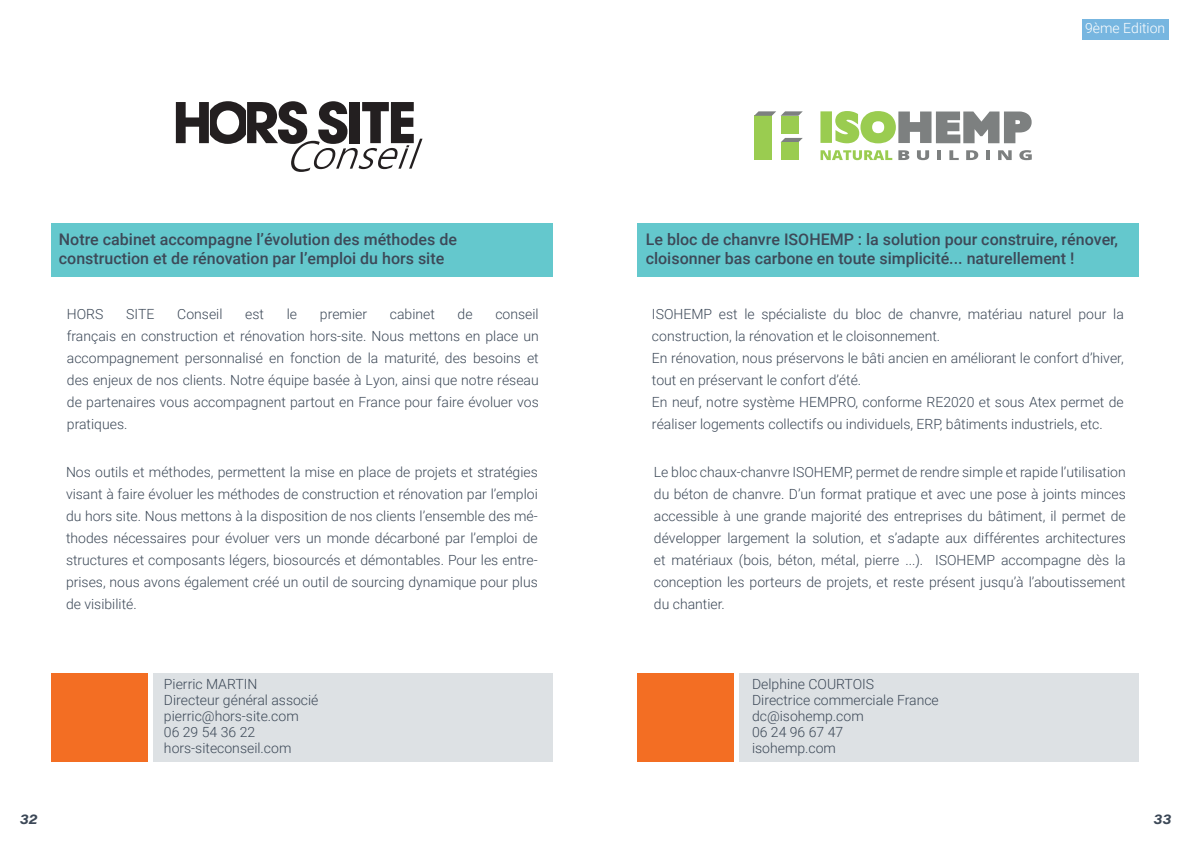
<style>
.page{position:relative;width:1191px;height:851px;background:#fff}
.page>*{position:absolute;margin:0;border:0;box-sizing:border-box;transform-origin:0 0}
.t1{font:500 16px/19.2px "Roboto";color:#3d4958}
.t2{font:300 14px/22px "Roboto";color:#3c4857}
.t3{font:300 14px "Roboto";color:#fff}
.t4{font:italic 700 14px "Acumin Pro Wide";color:#3c4857}
</style>
<div class="page">
<div style="left:1082px;top:19px;width:87px;height:21px;background:#77b6e0"></div>
<div style="left:637px;top:223px;width:501px;height:53px;background:#64c8cd"></div>
<div style="left:51px;top:223px;width:502px;height:53px;background:#64c8cd"></div>
<div style="left:51px;top:673px;width:96px;height:88px;background:#f36e23"></div>
<div style="left:153px;top:673px;width:400px;height:88px;background:#dde1e4"></div>
<div style="left:637px;top:673px;width:96px;height:88px;background:#f36e23"></div>
<div style="left:739px;top:673px;width:399px;height:88px;background:#dde1e4"></div>
<svg style="left:176px;top:101px;width:246px;height:71px"></svg>
<div style="left:820px;top:111px;width:12px;height:32px;background:#9acc50"></div>
<svg style="left:835px;top:111px;width:196px;height:32px"></svg>
<div style="left:780px;top:116px;width:18px;height:17px;background:#9acc50"></div>
<div style="left:754px;top:116px;width:18px;height:44px;background:#9acc50"></div>
<svg style="left:754px;top:111px;width:48px;height:5px"></svg>
<svg style="left:781px;top:138px;width:21px;height:4px"></svg>
<div style="left:780px;top:142px;width:18px;height:18px;background:#9acc50"></div>
<svg style="left:820px;top:150px;width:72px;height:10px"></svg>
<svg style="left:898px;top:150px;width:11px;height:10px"></svg>
<svg style="left:917px;top:150px;width:12px;height:10px"></svg>
<hr style="left:937px;top:150px;width:4px;height:10px;background:#7d8080">
<svg style="left:949px;top:150px;width:9px;height:10px"></svg>
<svg style="left:966px;top:150px;width:12px;height:10px"></svg>
<svg style="left:986px;top:150px;width:3px;height:10px"></svg>
<svg style="left:998px;top:150px;width:13px;height:10px"></svg>
<svg style="left:1019px;top:150px;width:12px;height:10px"></svg>
<p class="t3" style="left:1085px;top:19px;width:82px">9ème Edition</p>
<p class="t1" style="left:59px;top:229px;width:400px">Notre cabinet accompagne l’évolution des méthodes de construction et de rénovation par l’emploi du hors site</p>
<p class="t1" style="left:646px;top:229px;width:474px">Le bloc de chanvre ISOHEMP : la solution pour construire, rénover, cloisonner bas carbone en toute simplicité... naturellement !</p>
<p class="t2" style="left:67px;top:302px;width:473px;text-align:justify;text-indent:428px">conseil français en construction et rénovation hors-site. Nous mettons en place un accompagnement personnalisé en fonction de la maturité, des besoins et des enjeux de nos clients. Notre équipe basée à Lyon, ainsi que notre réseau de partenaires vous accompagnent partout en France pour faire évoluer vos pratiques.</p>
<p class="t2" style="left:67px;top:302px;width:38px">HORS</p>
<p class="t2" style="left:126px;top:302px;width:30px">SITE</p>
<p class="t2" style="left:177px;top:302px;width:47px">Conseil</p>
<p class="t2" style="left:245px;top:302px;width:20px">est</p>
<p class="t2" style="left:287px;top:302px;width:12px">le</p>
<p class="t2" style="left:320px;top:302px;width:49px">premier</p>
<p class="t2" style="left:390px;top:302px;width:47px">cabinet</p>
<p class="t2" style="left:457px;top:302px;width:17px">de</p>
<p class="t2" style="left:652px;top:302px;width:473px">ISOHEMP est le spécialiste du bloc de chanvre, matériau naturel pour la construction, la rénovation et le cloisonnement.</p>
<p class="t2" style="left:652px;top:346px;width:473px">En rénovation, nous préservons le bâti ancien en améliorant le confort d’hiver, tout en préservant le confort d’été.</p>
<p class="t2" style="left:652px;top:390px;width:473px">En neuf, notre système HEMPRO, conforme RE2020 et sous Atex permet de réaliser logements collectifs ou individuels, ERP, bâtiments industriels, etc.</p>
<p class="t2" style="left:66px;top:460px;width:473px;text-align:justify">Nos outils et méthodes, permettent la mise en place de projets et stratégies visant à faire évoluer les méthodes de construction et rénovation par l’emploi du hors site. Nous mettons à la disposition de nos clients l’ensemble des mé&shy;thodes nécessaires pour évoluer vers un monde décarboné par l’emploi de structures et composants légers, biosourcés et démontables. Pour les entre&shy;prises, nous avons également créé un outil de sourcing dynamique pour plus de visibilité.</p>
<p class="t2" style="left:654px;top:460px;width:473px;text-align:justify">Le bloc chaux-chanvre ISOHEMP, permet de rendre simple et rapide l’utilisation du béton de chanvre. D’un format pratique et avec une pose à joints minces accessible à une grande majorité des entreprises du bâtiment, il permet de développer largement la solution, et s’adapte aux différentes architectures et matériaux (bois, béton, métal, pierre ...). ISOHEMP accompagne dès la conception les porteurs de projets, et reste présent jusqu’à l’aboutissement du chantier.</p>
<p class="t2" style="left:164px;top:675px;width:156px;line-height:16px">Pierric MARTIN<br>Directeur général associé pierric@hors-site.com<br>06 29 54 36 22 hors-siteconseil.com</p>
<p class="t2" style="left:752px;top:675px;width:188px;line-height:16px">Delphine COURTOIS<br>Directrice commerciale France dc@isohemp.com<br>06 24 96 67 47<br>isohemp.com</p>
<p class="t4" style="left:20px;top:808px;width:19px">32</p>
<p class="t4" style="left:1153px;top:808px;width:19px">33</p>
</div>
